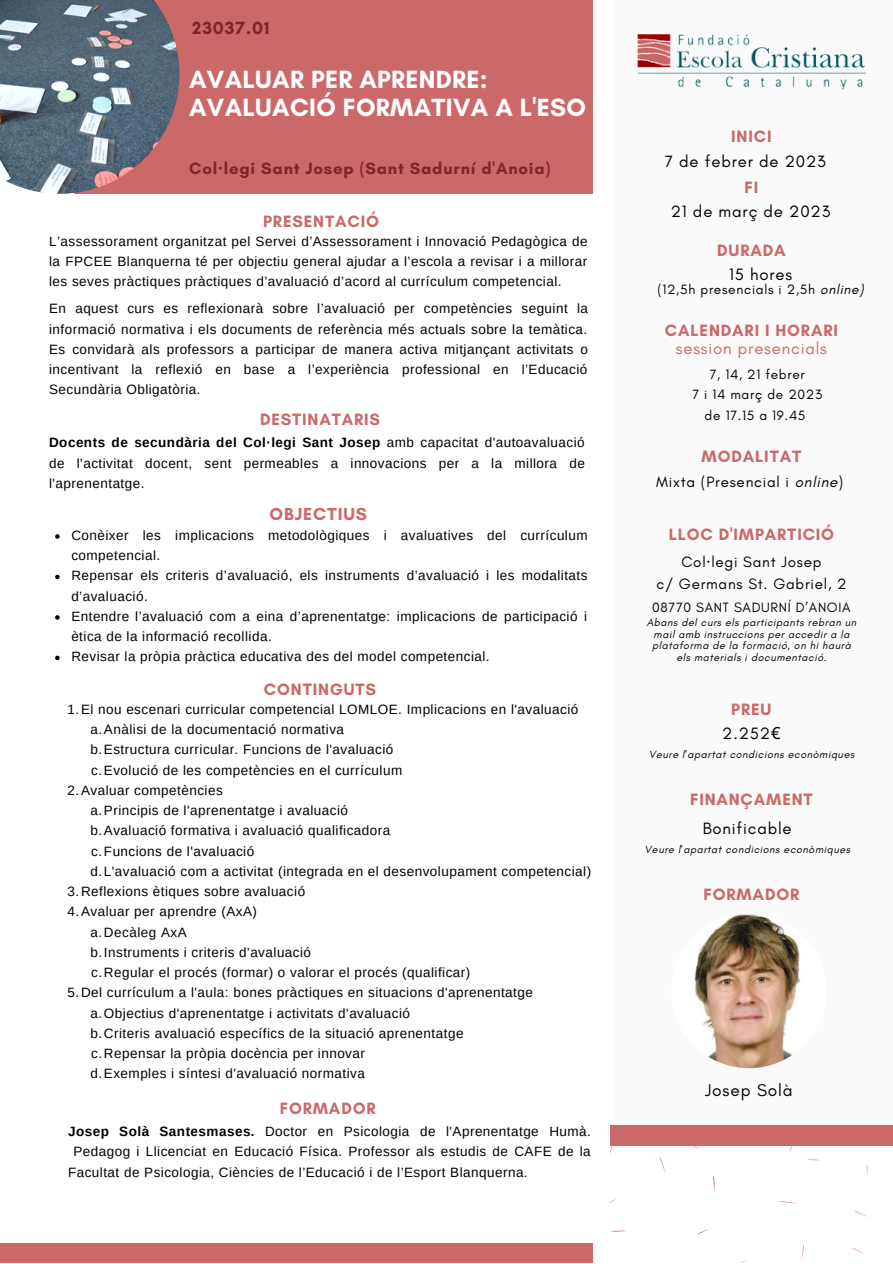
<style>
.page{position:relative;width:893px;height:1264px;background:#fff}
.page>*{position:absolute;margin:0;border:0;box-sizing:border-box;transform-origin:0 0}
.t1{font:700 25.35px/28px "Glacial Indifference";letter-spacing:.01em;color:#fff}
.t2{font:700 18px "Glacial Indifference";letter-spacing:.05em;color:#802626}
.t3{font:700 17.7px "Glacial Indifference";letter-spacing:.05em;color:#cb6969}
.t4{font:17.25px "Glacial Indifference";letter-spacing:.05em;color:#000}
.t5{font:700 16.8px "Glacial Indifference";letter-spacing:.05em;color:#cb6969}
.t6{font:700 16.8px "Glacial Indifference";letter-spacing:.05em;color:#802626}
.t7{font:16.8px "Glacial Indifference";letter-spacing:.05em;color:#000}
.t8{font:16.8px "Glacial Indifference";letter-spacing:.05em;color:#cb6969}
.t9{font:16.65px "Glacial Indifference";letter-spacing:.05em;color:#000}
.t10{font:15.3px/22.4px "Glacial Indifference";letter-spacing:.05em;color:#000;text-align:center}
.t11{font:13.8px "Glacial Indifference";letter-spacing:.05em;color:#000}
.t12{font:13.65px/20.2px "Glacial Indifference";letter-spacing:.05em;color:#000;text-align:center}
.t13{font:13.5px/20.2px "Arimo";letter-spacing:.035em;color:#000;text-align:justify}
.t14{font:italic 10.8px/11.7px "Glacial Indifference";letter-spacing:.05em;color:#000;text-align:center}
.s1{font-family:"Noto Sans"}
.s2{font-weight:700}
.s3{font-style:italic}
</style>
<div class="page">
<div style="left:615px;top:0;width:277px;height:1125px;background:#fafafa"></div>
<div style="left:610px;top:1125px;width:282px;height:20px;background:#cb6969"></div>
<svg style="left:713px;top:1176px;width:2px;height:14px"></svg>
<svg style="left:659px;top:1156px;width:6px;height:16px"></svg>
<svg style="left:778px;top:1200px;width:15px;height:3px"></svg>
<svg style="left:697px;top:1229px;width:11px;height:5px"></svg>
<svg style="left:801px;top:1247px;width:2px;height:11px"></svg>
<svg style="left:807px;top:1159px;width:12px;height:1px"></svg>
<svg style="left:855px;top:1210px;width:11px;height:6px"></svg>
<svg style="left:851px;top:1247px;width:12px;height:6px"></svg>
<svg style="left:692px;top:1145px;width:7px;height:4px"></svg>
<img style="left:671px;top:913px;width:155px;height:155px;border-radius:50%">
<img style="left:637px;top:34px;width:230px;height:56px">
<div style="left:0;top:1243px;width:592px;height:19px;background:#cb6969"></div>
<div style="left:74px;top:0;width:518px;height:194px;background:#cb6969"></div>
<img style="left:0;top:0;width:179px;height:194px">
<svg style="left:55px;top:534px;width:5px;height:4px"></svg>
<svg style="left:55px;top:574px;width:5px;height:5px"></svg>
<svg style="left:55px;top:615px;width:5px;height:4px"></svg>
<svg style="left:55px;top:655px;width:5px;height:5px"></svg>
<h2 class="t2" style="left:192px;top:17px;width:79px">23037.01</h2>
<h1 class="t1" style="left:189px;top:65px;width:398px">AVALUAR PER APRENDRE:<br>AVALUACIÓ FORMATIVA A L'ESO</h1>
<p class="t6" style="left:189px;top:158px;width:363px">Col<span class="s1">·</span>legi Sant Josep (Sant Sadurní d'Anoia)</p>
<p class="t5" style="left:263px;top:211px;width:117px">PRESENTACIÓ</p>
<p class="t13" style="left:49px;top:231px;width:540px">L’assessorament organitzat pel Servei d’Assessorament i Innovació Pedagògica de la FPCEE Blanquerna té per objectiu general ajudar a l’escola a revisar i a millorar les seves pràctiques pràctiques d’avaluació d’acord al currículum competencial.</p>
<p class="t13" style="left:49px;top:298px;width:540px">En aquest curs es reflexionarà sobre l’avaluació per competències seguint la informació normativa i els documents de referència més actuals sobre la temàtica.<br>Es convidarà als professors a participar de manera activa mitjançant activitats o incentivant la reflexió en base a l’experiència professional en l’Educació Secundària Obligatòria.</p>
<p class="t5" style="left:260px;top:409px;width:122px">DESTINATARIS</p>
<p class="t13" style="left:49px;top:432px;width:537px"><span class="s2">Docents de secundària del Col·legi Sant Josep</span> amb capacitat d'autoavaluació de l'activitat docent, sent permeables a innovacions per a la millora de l'aprenentatge.</p>
<h3 class="t3" style="left:269px;top:503px;width:99px">OBJECTIUS</h3>
<p class="t13" style="left:71px;top:525px;width:518px;text-align:left">Conèixer les implicacions metodològiques i avaluatives del currículum competencial.<br>Repensar els criteris d’avaluació, els instruments d’avaluació i les modalitats d’avaluació.<br>Entendre l’avaluació com a eina d’aprenentatge: implicacions de participació i ètica de la informació recollida.<br>Revisar la pròpia pràctica educativa des del model competencial.</p>
<p class="t5" style="left:264px;top:679px;width:114px">CONTINGUTS</p>
<p class="t13" style="left:67px;top:699px;width:512px">1.El nou escenari curricular competencial LOMLOE. Implicacions en l'avaluació</p>
<p class="t13" style="left:90px;top:719px;width:255px">a.Anàlisi de la documentació normativa</p>
<p class="t13" style="left:90px;top:739px;width:304px">b.Estructura curricular. Funcions de l'avaluació</p>
<p class="t13" style="left:91px;top:759px;width:312px">c.Evolució de les competències en el currículum</p>
<p class="t13" style="left:67px;top:780px;width:157px">2.Avaluar competències</p>
<p class="t13" style="left:90px;top:800px;width:259px">a.Principis de l'aprenentatge i avaluació</p>
<p class="t13" style="left:90px;top:820px;width:301px">b.Avaluació formativa i avaluació qualificadora</p>
<p class="t13" style="left:91px;top:840px;width:164px">c.Funcions de l'avaluació</p>
<p class="t13" style="left:90px;top:861px;width:502px">d.L'avaluació com a activitat (integrada en el desenvolupament competencial)</p>
<p class="t13" style="left:67px;top:881px;width:239px">3.Reflexions ètiques sobre avaluació</p>
<p class="t13" style="left:67px;top:901px;width:191px">4.Avaluar per aprendre (AxA)</p>
<p class="t13" style="left:90px;top:921px;width:98px">a.Decàleg AxA</p>
<p class="t13" style="left:90px;top:942px;width:222px">b.Instruments i criteris d'avaluació</p>
<p class="t13" style="left:91px;top:962px;width:380px">c.Regular el procés (formar) o valorar el procés (qualificar)</p>
<p class="t13" style="left:67px;top:982px;width:467px">5.Del currículum a l'aula: bones pràctiques en situacions d'aprenentatge</p>
<p class="t13" style="left:90px;top:1002px;width:321px">a.Objectius d'aprenentatge i activitats d'avaluació</p>
<p class="t13" style="left:90px;top:1022px;width:374px">b.Criteris avaluació específics de la situació aprenentatge</p>
<p class="t13" style="left:91px;top:1043px;width:275px">c.Repensar la pròpia docència per innovar</p>
<p class="t13" style="left:90px;top:1063px;width:276px">d.Exemples i síntesi d'avaluació normativa</p>
<p class="t5" style="left:280px;top:1098px;width:97px">FORMADOR</p>
<p class="t13" style="left:68px;top:1121px;width:524px"><span class="s2">Josep Solà Santesmases.</span> Doctor en Psicologia de l'Aprenentatge Humà.</p>
<p class="t13" style="left:73px;top:1141px;width:519px">Pedagog i Llicenciat en Educació Física. Professor als estudis de CAFE de la</p>
<p class="t13" style="left:68px;top:1161px;width:461px">Facultat de Psicologia, Ciències de l’Educació i de l’Esport Blanquerna.</p>
<p class="t5" style="left:731px;top:126px;width:42px">INICI</p>
<p class="t7" style="left:664px;top:151px;width:163px">7 de febrer de 2023</p>
<p class="t5" style="left:744px;top:177px;width:15px">FI</p>
<p class="t7" style="left:670px;top:201px;width:161px">21 de març de 2023</p>
<p class="t5" style="left:717px;top:240px;width:70px">DURADA</p>
<p class="t7" style="left:729px;top:263px;width:65px">15 hores</p>
<p class="t12" style="left:657px;top:279px;width:207px">(12,5h presencials i 2,5h <span class="s3">online)</span></p>
<p class="t5" style="left:665px;top:320px;width:174px">CALENDARI I HORARI</p>
<p class="t8" style="left:675px;top:338px;width:153px">session presencials</p>
<p class="t12" style="left:692px;top:364px;width:131px">7, 14, 21 febrer<br>7 i 14 març de 2023 de 17.15 a 19.45</p>
<p class="t5" style="left:701px;top:446px;width:101px">MODALITAT</p>
<p class="t10" style="left:656px;top:470px;width:188px">Mixta (Presencial i <span class="s3">online</span>)</p>
<p class="t5" style="left:668px;top:523px;width:167px">LLOC D'IMPARTICIÓ</p>
<p class="t10" style="left:656px;top:550px;width:192px">Col<span class="s1">·</span>legi Sant Josep<br>c/ Germans St. Gabriel, 2</p>
<p class="t11" style="left:652px;top:598px;width:200px">08770 SANT SADURNÍ D’ANOIA</p>
<p class="t14" style="left:646px;top:616px;width:211px">Abans del curs els participants rebran un mail amb instruccions per accedir a la plataforma de la formació, on hi haurà els materials i documentació.</p>
<p class="t5" style="left:731px;top:699px;width:42px">PREU</p>
<p class="t9" style="left:722px;top:723px;width:60px">2.252<span class="s1">€</span></p>
<p class="t14" style="left:648px;top:748px;width:207px">Veure l'apartat condicions econòmiques</p>
<p class="t5" style="left:690px;top:788px;width:124px">FINANÇAMENT</p>
<p class="t9" style="left:702px;top:818px;width:91px">Bonificable</p>
<p class="t14" style="left:644px;top:843px;width:207px">Veure l'apartat condicions econòmiques</p>
<p class="t5" style="left:703px;top:884px;width:97px">FORMADOR</p>
<p class="t4" style="left:705px;top:1079px;width:89px">Josep Solà</p>
</div>
